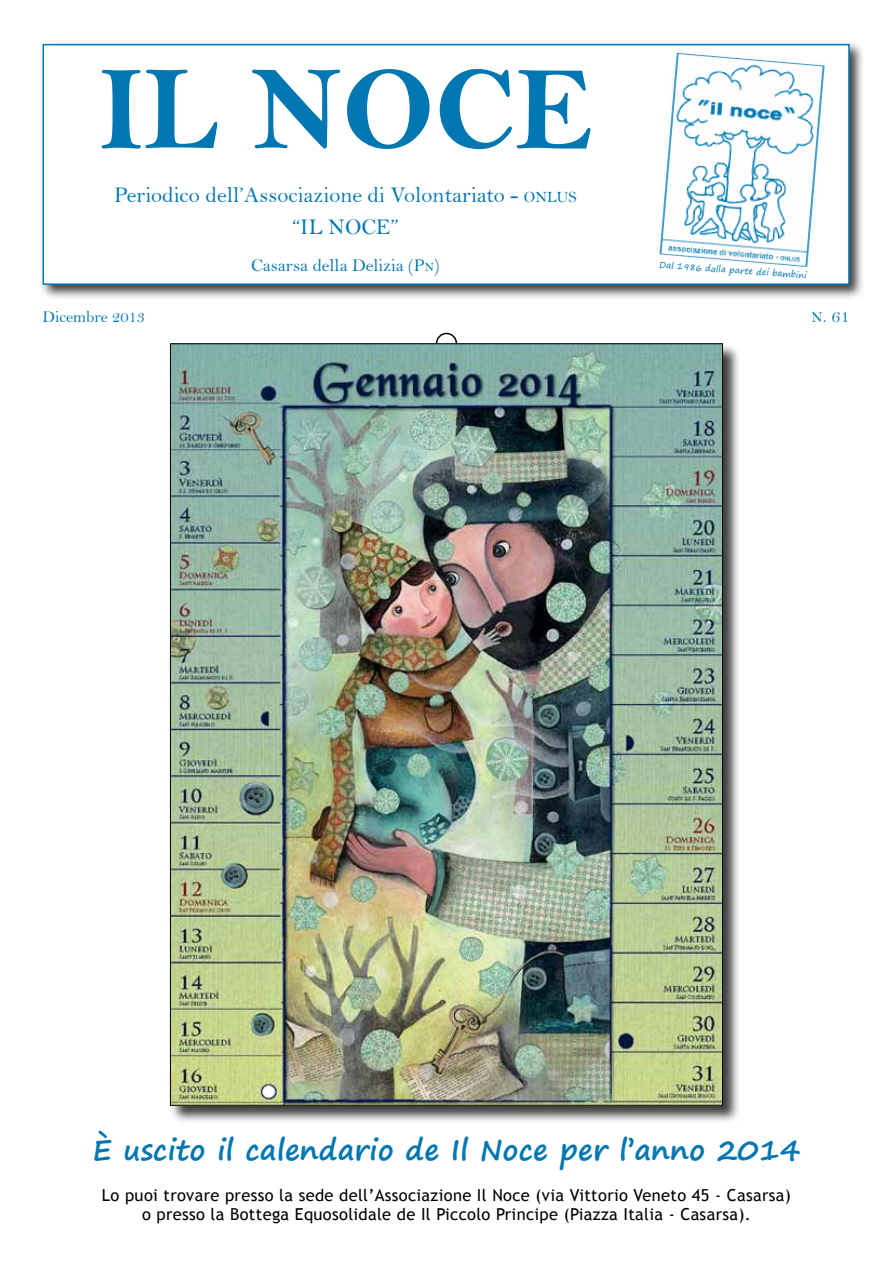
<style>
.page{position:relative;width:893px;height:1263px;background:#fff}
.page>*{position:absolute;margin:0;border:0;box-sizing:border-box;transform-origin:0 0}
.t1{font:120px "Bell MT Bold";color:#0077b3}
.t2{font:700 28.5px "Segoe Print";letter-spacing:.005em;color:#0077b3}
.t3{font:22.5px/31.8px "Bell";color:#0077b3;text-align:center}
.t4{font:18px "Bell";color:#0077b3}
.t5{font:16.5px/19.8px "Trebuchet MS";letter-spacing:.02em;color:#000;text-align:center}
.t6{font:16.5px "Bell";color:#0077b3}
.t7{font:9px "Segoe Print";color:#0077b3;scale:.95 1}
.s1{font-size:15.75px}
.s2{font-style:inherit}
.s3{font-size:12.6px}
.s4{font-size:15px}
</style>
<div class="page">
<div style="left:40px;top:41px;width:825px;height:259px;background:#000;opacity:.75"></div>
<div style="left:43px;top:44px;width:807px;height:241px;background:#fff;border:2px solid #0077b3"></div>
<img style="left:659px;top:52px;width:166px;height:215px">
<div style="left:436px;top:333px;width:21px;height:21px;border:2px solid #000;border-radius:50%"></div>
<div style="left:170px;top:343px;width:571px;height:781px;background:#000;opacity:.75"></div>
<img style="left:172px;top:345px;width:549px;height:759px">
<h1 class="t1" style="left:98px;top:38px;width:497px">IL NOCE</h1>
<h3 class="t3" style="left:114px;top:179px;width:464px">Periodico dell’Associazione di Volontariato - <span class="s1">ONLUS </span>“IL NOCE”</h3>
<p class="t4" style="left:251px;top:254px;width:190px">Casarsa della Delizia (<span class="s2">P</span><span class="s3">N</span>)</p>
<p class="t7" style="left:660px;top:257px;width:157px;rotate:4deg">Dal 1986 dalla parte dei bambini</p>
<p class="t6" style="left:43px;top:307px;width:104px">Dicembre 2013</p>
<p class="t4" style="left:812px;top:306px;width:39px"><span class="s4">N</span>. 61</p>
<h2 class="t2" style="left:93px;top:1124px;width:709px">È uscito il calendario de Il Noce per l’anno 2014</h2>
<p class="t5" style="left:102px;top:1185px;width:690px">Lo puoi trovare presso la sede dell’Associazione Il Noce (via Vittorio Veneto 45 - Casarsa) o presso la Bottega Equosolidale de Il Piccolo Principe (Piazza Italia - Casarsa).</p>
</div>
